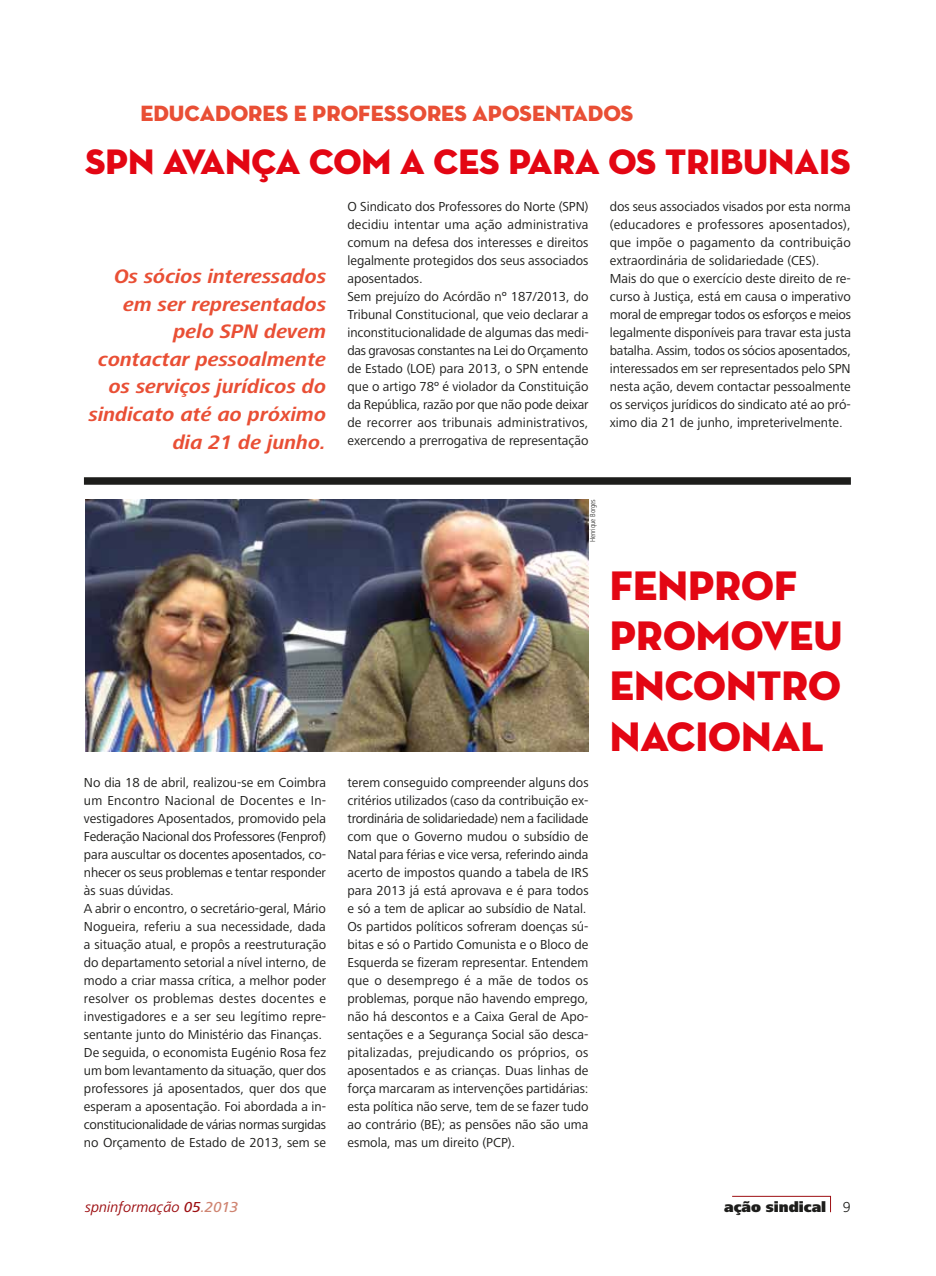
<style>
.page{position:relative;width:936px;height:1276px;background:#fff}
.page>*{position:absolute;margin:0;border:0;box-sizing:border-box;transform-origin:0 0}
.t1{font:42px/50.4px "Neutra Disp Titling";color:#e30613}
.t2{font:36px "Neutra Disp Titling";color:#e30613}
.t3{font:22.5px "Neutra Disp Titling";color:#e94f35}
.t4{font:italic 700 20.25px/27.6px "Frutiger Next LT";color:#e94f35;text-align:right}
.t5{font:italic 15px "Frutiger Next LT";color:#9d0f12}
.t6{font:900 15px "Frutiger Next LT";color:#1d1d1b}
.t7{font:13.5px/18px "Frutiger Next LT";color:#1d1d1b}
.t8{font:300 condensed 7.5px "Frutiger Next LT";color:#1d1d1b}
.s1{font-weight:500}
.s2{font-weight:500;color:#cf8471}
.s3{font-weight:300}
</style>
<div class="page">
<svg style="left:732px;top:1195px;width:99px;height:18px"></svg>
<div style="left:84px;top:477px;width:766px;height:8px;background:#1d1d1b"></div>
<img style="left:85px;top:499px;width:503px;height:252px">
<h3 class="t3" style="left:140px;top:99px;width:494px">EDUCADORES E PROFESSORES APOSENTADOS</h3>
<h2 class="t2" style="left:85px;top:139px;width:767px">SPN AVANÇA COM A CES PARA OS TRIBUNAIS</h2>
<p class="t7" style="left:347px;top:198px;width:243px">O Sindicato dos Professores do Norte (SPN) decidiu intentar uma ação administrativa comum na defesa dos interesses e direitos legalmente protegidos dos seus associados aposentados.<br>Sem prejuízo do Acórdão nº 187/2013, do Tribunal Constitucional, que veio declarar a inconstitucionalidade de algumas das medi&shy;das gravosas constantes na Lei do Orçamento de Estado (LOE) para 2013, o SPN entende que o artigo 78º é violador da Constituição da República, razão por que não pode deixar de recorrer aos tribunais administrativos, exercendo a prerrogativa de representação</p>
<p class="t7" style="left:609px;top:198px;width:243px">dos seus associados visados por esta norma (educadores e professores aposentados), que impõe o pagamento da contribuição extraordinária de solidariedade (CES).<br>Mais do que o exercício deste direito de re&shy;curso à Justiça, está em causa o imperativo moral de empregar todos os esforços e meios legalmente disponíveis para travar esta justa batalha. Assim, todos os sócios aposentados, interessados em ser representados pelo SPN nesta ação, devem contactar pessoalmente os serviços jurídicos do sindicato até ao pró&shy;ximo dia 21 de junho, impreterivelmente.</p>
<h3 class="t4" style="left:89px;top:263px;width:239px">Os sócios interessados em ser representados pelo SPN devem contactar pessoalmente os serviços jurídicos do sindicato até ao próximo dia 21 de junho.</h3>
<p class="t8" style="left:588px;top:542px;width:45px;rotate:-90deg">Henrique Borges</p>
<p class="t7" style="left:84px;top:774px;width:244px">No dia 18 de abril, realizou-se em Coimbra um Encontro Nacional de Docentes e In&shy;vestigadores Aposentados, promovido pela Federação Nacional dos Professores (Fenprof) para auscultar os docentes aposentados, co&shy;nhecer os seus problemas e tentar responder às suas dúvidas.<br>A abrir o encontro, o secretário-geral, Mário Nogueira, referiu a sua necessidade, dada a situação atual, e propôs a reestruturação do departamento setorial a nível interno, de modo a criar massa crítica, a melhor poder resolver os problemas destes docentes e investigadores e a ser seu legítimo repre&shy;sentante junto do Ministério das Finanças.<br>De seguida, o economista Eugénio Rosa fez um bom levantamento da situação, quer dos professores já aposentados, quer dos que esperam a aposentação. Foi abordada a in&shy;constitucionalidade de várias normas surgidas no Orçamento de Estado de 2013, sem se</p>
<p class="t7" style="left:347px;top:774px;width:243px">terem conseguido compreender alguns dos critérios utilizados (caso da contribuição ex&shy;trordinária de solidariedade) nem a facilidade com que o Governo mudou o subsídio de Natal para férias e vice versa, referindo ainda acerto de impostos quando a tabela de IRS para 2013 já está aprovava e é para todos e só a tem de aplicar ao subsídio de Natal.<br>Os partidos políticos sofreram doenças sú&shy;bitas e só o Partido Comunista e o Bloco de Esquerda se fizeram representar. Entendem que o desemprego é a mãe de todos os problemas, porque não havendo emprego, não há descontos e a Caixa Geral de Apo&shy;sentações e a Segurança Social são desca&shy;pitalizadas, prejudicando os próprios, os aposentados e as crianças. Duas linhas de força marcaram as intervenções partidárias: esta política não serve, tem de se fazer tudo ao contrário (BE); as pensões não são uma esmola, mas um direito (PCP).</p>
<h1 class="t1" style="left:609px;top:560px;width:234px">FENPROF<br>PROMOVEU<br>ENCONTRO<br>NACIONAL</h1>
<p class="t5" style="left:85px;top:1199px;width:155px">spninformação <span class="s1">05</span><span class="s2">.2013</span></p>
<p class="t6" style="left:724px;top:1198px;width:128px">ação sindical <span class="s3">9</span></p>
</div>
